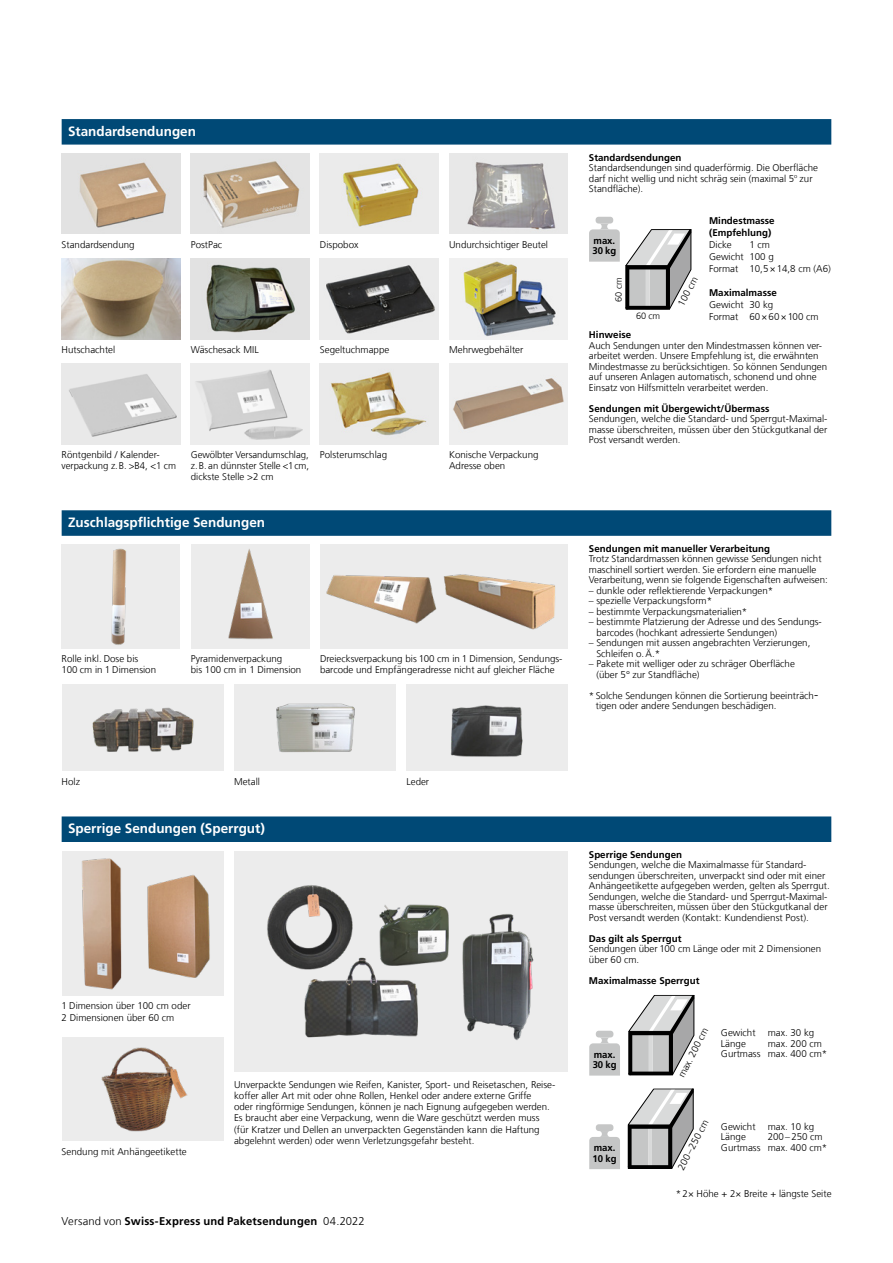
<style>
.page{position:relative;width:893px;height:1263px;background:#fff}
.page>*{position:absolute;margin:0;border:0;box-sizing:border-box;transform-origin:0 0}
.t1{font:700 13.5px "Frutiger LT Com";color:#fff}
.t2{font:700 11.25px "Frutiger LT Com";letter-spacing:.015em;color:#000}
.t3{font:300 9.75px/10.5px "Frutiger LT Com";color:#000}
.t4{font:700 9.75px/10.6px "Frutiger LT Com";color:#000}
.t5{font:300 9.15px "Frutiger LT Com";color:#000}
.s1{font-weight:300}
.s2{font-weight:700}
</style>
<div class="page">
<div style="left:62px;top:119px;width:769px;height:26px;background:#004976"></div>
<div style="left:62px;top:510px;width:769px;height:26px;background:#004976"></div>
<img style="left:62px;top:153px;width:118px;height:81px">
<img style="left:191px;top:153px;width:118px;height:81px">
<img style="left:320px;top:153px;width:118px;height:81px">
<img style="left:449px;top:153px;width:119px;height:81px">
<img style="left:62px;top:258px;width:118px;height:81px">
<img style="left:191px;top:258px;width:118px;height:81px">
<img style="left:320px;top:258px;width:118px;height:81px">
<img style="left:449px;top:258px;width:119px;height:81px">
<img style="left:62px;top:363px;width:118px;height:81px">
<img style="left:191px;top:363px;width:118px;height:81px">
<img style="left:320px;top:363px;width:118px;height:81px">
<img style="left:449px;top:363px;width:119px;height:81px">
<div style="left:596px;top:217px;width:17px;height:7px;background:#c5c6c6;border-radius:3px"></div>
<svg style="left:589px;top:224px;width:103px;height:86px"></svg>
<div style="left:62px;top:816px;width:769px;height:26px;background:#004976"></div>
<div style="left:320px;top:544px;width:248px;height:104px;background:#ececec"></div>
<div style="left:62px;top:544px;width:118px;height:104px;background:#ececec"></div>
<img style="left:111px;top:548px;width:15px;height:97px">
<div style="left:191px;top:544px;width:118px;height:104px;background:#ececec"></div>
<img style="left:228px;top:549px;width:45px;height:90px">
<div style="left:62px;top:684px;width:161px;height:87px;background:#ececec"></div>
<img style="left:92px;top:707px;width:102px;height:45px">
<div style="left:234px;top:684px;width:162px;height:87px;background:#ececec"></div>
<img style="left:276px;top:703px;width:79px;height:49px">
<div style="left:406px;top:684px;width:162px;height:87px;background:#ececec"></div>
<img style="left:450px;top:705px;width:73px;height:52px">
<img style="left:326px;top:575px;width:111px;height:49px">
<img style="left:443px;top:574px;width:112px;height:56px">
<div style="left:234px;top:851px;width:334px;height:220px;background:#ececec"></div>
<div style="left:62px;top:851px;width:161px;height:144px;background:#ececec"></div>
<div style="left:62px;top:1037px;width:161px;height:104px;background:#ececec"></div>
<img style="left:101px;top:1047px;width:86px;height:85px">
<img style="left:147px;top:875px;width:63px;height:103px">
<img style="left:82px;top:858px;width:40px;height:132px">
<svg style="left:627px;top:1088px;width:67px;height:81px"></svg>
<div style="left:596px;top:1124px;width:17px;height:7px;background:#c5c6c6;border-radius:3px"></div>
<svg style="left:589px;top:1131px;width:31px;height:38px"></svg>
<svg style="left:628px;top:995px;width:67px;height:80px"></svg>
<div style="left:596px;top:1031px;width:17px;height:6px;background:#c5c6c6;border-radius:3px"></div>
<svg style="left:589px;top:1037px;width:31px;height:38px"></svg>
<img style="left:267px;top:885px;width:86px;height:84px">
<img style="left:462px;top:914px;width:72px;height:126px">
<img style="left:301px;top:954px;width:117px;height:84px">
<img style="left:366px;top:904px;width:83px;height:77px">
<h2 class="t1" style="left:68px;top:123px;width:130px">Standardsendungen</h2>
<p class="t3" style="left:62px;top:239px;width:74px">Standardsendung</p>
<p class="t3" style="left:191px;top:239px;width:33px">PostPac</p>
<p class="t3" style="left:320px;top:239px;width:40px">Dispobox</p>
<p class="t3" style="left:449px;top:239px;width:100px">Undurchsichtiger Beutel</p>
<p class="t3" style="left:62px;top:344px;width:55px">Hutschachtel</p>
<p class="t3" style="left:191px;top:344px;width:69px">Wäschesack MIL</p>
<p class="t3" style="left:320px;top:344px;width:71px">Segeltuchmappe</p>
<p class="t3" style="left:449px;top:344px;width:76px">Mehrwegbehälter</p>
<p class="t3" style="left:62px;top:449px;width:116px;line-height:11.2px">Röntgenbild / Kalender -<br>ver packung z. B. &gt;B4, &lt;1 cm</p>
<p class="t3" style="left:191px;top:449px;width:120px;line-height:11.2px;text-align:justify">Gewölbter Versandumschlag, z. B. an dünnster Stelle &lt;1cm, dickste Stelle &gt;2 cm</p>
<p class="t3" style="left:320px;top:449px;width:69px">Polsterumschlag</p>
<p class="t3" style="left:449px;top:449px;width:91px;line-height:11.2px">Konische Verpackung<br>Adresse oben</p>
<h2 class="t1" style="left:68px;top:515px;width:199px">Zuschlagspflichtige Sendungen</h2>
<p class="t3" style="left:62px;top:653px;width:96px;line-height:11.2px">Rolle inkl. Dose bis<br>100 cm in 1 Dimension</p>
<p class="t3" style="left:191px;top:653px;width:112px;line-height:11.2px">Pyramidenverpackung<br>bis 100 cm in 1 Dimension</p>
<p class="t3" style="left:320px;top:653px;width:244px;line-height:11.2px">Dreiecksverpackung bis 100 cm in 1 Dimension, Sendungs&shy;barcode und Empfänger adresse nicht auf gleicher Fläche</p>
<p class="t3" style="left:62px;top:776px;width:20px">Holz</p>
<p class="t3" style="left:234px;top:776px;width:27px">Metall</p>
<p class="t3" style="left:406px;top:776px;width:24px">Leder</p>
<h2 class="t1" style="left:68px;top:821px;width:198px">Sperrige Sendungen (Sperrgut)</h2>
<p class="t3" style="left:62px;top:1000px;width:130px;line-height:11.2px">1 Dimension über 100 cm oder<br>2 Dimensionen über 60 cm</p>
<p class="t3" style="left:62px;top:1146px;width:127px">Sendung mit Anhänge etikette</p>
<p class="t3" style="left:234px;top:1079px;width:323px;line-height:11.2px">Unverpackte Sendungen wie Reifen, Kanister, Sport- und Reise taschen, Reise&shy;koffer aller Art mit oder ohne Rollen, Henkel oder andere externe Griffe<br>oder ringförmige Sendungen, können je nach Eignung aufgegeben werden.<br>Es braucht aber eine Verpackung, wenn die Ware geschützt werden muss (für Kratzer und Dellen an un verpackten Gegen ständen kann die Haftung abgelehnt werden) oder wenn Verletzungs gefahr besteht.</p>
<p class="t2" style="left:62px;top:1214px;width:305px"><span class="s1">Versand von</span> Swiss-Express und Paketsendungen <span class="s1">04.2022</span></p>
<p class="t3" style="left:589px;top:152px;width:231px"><span class="s2">Standardsendungen<br></span>Standardsendungen sind quaderförmig. Die Oberfläche darf nicht wellig und nicht schräg sein (maximal 5<sup>o</sup> zur Standfläche).</p>
<p class="t4" style="left:592px;top:235px;width:25px">max.<br>30 kg</p>
<p class="t5" style="left:613px;top:302px;width:26px;rotate:-90deg">60 cm</p>
<p class="t5" style="left:636px;top:310px;width:26px">60 cm</p>
<p class="t3" style="left:676px;top:303px;width:33px;rotate:-62deg">100 cm</p>
<p class="t4" style="left:709px;top:214px;width:67px;line-height:12px">Mindestmasse (Empfehlung)<br><span class="s1">Dicke</span></p>
<p class="t3" style="left:709px;top:238px;width:123px;line-height:12px;text-indent:40px">1 cm<br>Gewicht 100 g<br>Format 10,5 × 14,8 cm (A6)</p>
<p class="t3" style="left:709px;top:286px;width:111px;line-height:12px"><span class="s2">Maximalmasse<br></span>Gewicht 30 kg<br>Format 60 × 60 × 100 cm</p>
<p class="t3" style="left:589px;top:330px;width:240px"><span class="s2">Hinweise<br></span>Auch Sendungen unter den Mindestmassen können ver&shy;arbeitet werden. Unsere Empfehlung ist, die erwähnten Mindestmasse zu be rücksichtigen. So können Sendungen auf unseren Anlagen automatisch, schonend und ohne Einsatz von Hilfsmitteln ver arbeitet werden.</p>
<p class="t3" style="left:589px;top:403px;width:240px"><span class="s2">Sendungen mit Übergewicht/Übermass<br></span>Sendungen, welche die Standard- und Sperrgut-Maximal&shy;masse überschreiten, müssen über den Stückgutkanal der Post versandt werden.</p>
<p class="t3" style="left:589px;top:543px;width:240px"><span class="s2">Sendungen mit manueller Verarbeitung<br></span>Trotz Standardmassen können gewisse Sendungen nicht maschinell sortiert werden. Sie erfordern eine manuelle Verarbeitung, wenn sie folgende Eigenschaften aufweisen:</p>
<p class="t3" style="left:589px;top:585px;width:186px">– dunkle oder reflektierende Verpackungen*</p>
<p class="t3" style="left:589px;top:596px;width:125px">– spezielle Verpackungsform*</p>
<p class="t3" style="left:589px;top:606px;width:160px">– bestimmte Verpackungsmaterialien*</p>
<p class="t3" style="left:596px;top:617px;width:227px;text-indent:-7px">– bestimmte Platzierung der Adresse und des Sendungs&shy;barcodes (hochkant adressierte Sendungen)</p>
<p class="t3" style="left:596px;top:638px;width:216px;text-indent:-7px">– Sendungen mit aussen angebrachten Verzierungen,<br>Schleifen o. Ä.*</p>
<p class="t3" style="left:596px;top:659px;width:200px;text-indent:-7px">– Pakete mit welliger oder zu schräger Oberfläche (über 5° zur Standfläche)</p>
<p class="t3" style="left:596px;top:690px;width:224px;text-indent:-7px">* Solche Sendungen können die Sortierung beeinträch&shy;tigen oder andere Sendungen beschädigen.</p>
<p class="t3" style="left:589px;top:849px;width:242px"><span class="s2">Sperrige Sendungen<br></span>Sendungen, welche die Maximalmasse für Standard&shy;sendungen überschreiten, unverpackt sind oder mit einer Anhängeetikette aufgegeben werden, gelten als Sperrgut.<br>Sendungen, welche die Standard- und Sperrgut-Maximal&shy;masse überschreiten, müssen über den Stückgutkanal der Post versandt werden (Kontakt: Kundendienst Post).</p>
<p class="t3" style="left:589px;top:933px;width:234px"><span class="s2">Das gilt als Sperrgut<br></span>Sendungen über 100 cm Länge oder mit 2 Dimen sionen über 60 cm.</p>
<p class="t4" style="left:589px;top:975px;width:112px">Maximalmasse Sperrgut</p>
<p class="t4" style="left:593px;top:1049px;width:25px">max.<br>30 kg</p>
<p class="t4" style="left:592px;top:1142px;width:26px">max.<br>10 kg</p>
<p class="t3" style="left:676px;top:1074px;width:56px;rotate:-62deg">max. 200 cm</p>
<p class="t3" style="left:721px;top:1027px;width:95px">Gewicht max. 30 kg<br>Länge</p>
<p class="t3" style="left:721px;top:1038px;width:108px;text-indent:47px">max. 200 cm<br>Gurtmass max. 400 cm*</p>
<p class="t3" style="left:676px;top:1167px;width:56px;rotate:-62deg">200 – 250 cm</p>
<p class="t3" style="left:721px;top:1121px;width:95px">Gewicht max. 10 kg<br>Länge</p>
<p class="t3" style="left:721px;top:1132px;width:108px;text-indent:47px">200 – 250 cm<br>Gurtmass max. 400 cm*</p>
<p class="t3" style="left:676px;top:1188px;width:157px">* 2× Höhe + 2× Breite + längste Seite</p>
</div>
